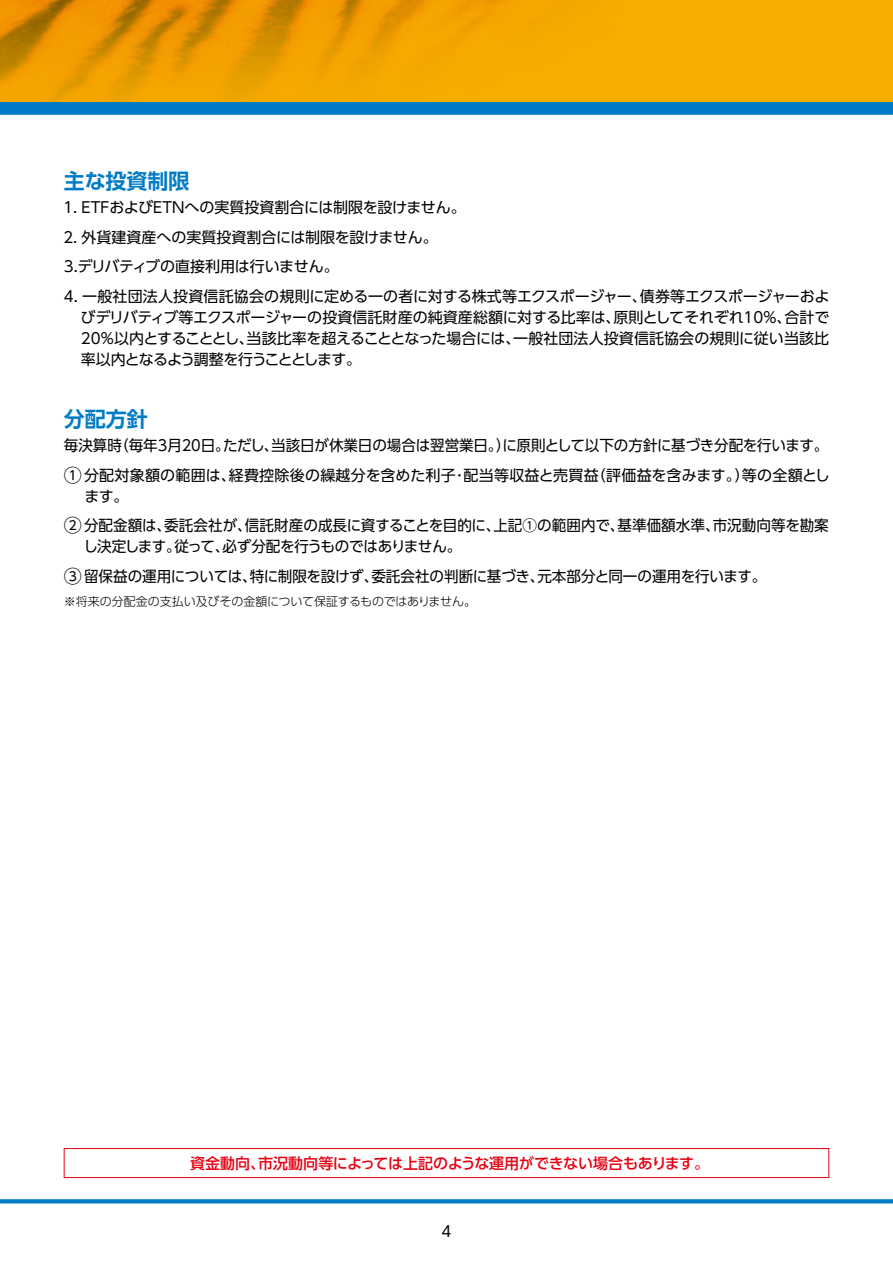
<style>
.page{position:relative;width:893px;height:1263px;background:#fff}
.page>*{position:absolute;margin:0;border:0;box-sizing:border-box;transform-origin:0 0}
.t1{font:700 21px "UD Shin Go Pro De";color:#007bc7}
.t2{font:15px/29.5px "UD Shin Go Pro";color:#000}
.t3{font:500 15px "UD Shin Go Pro";letter-spacing:-.01em;color:#e60012}
.t4{font:300 12px "UD Shin Go Pro";letter-spacing:-.005em;color:#000}
.s1{font-size:18px}
</style>
<div class="page">
<img style="left:0;top:0;width:893px;height:102px">
<svg style="left:0;top:1199px;width:893px;height:4px;background:#0d81c9"></svg>
<div style="left:0;top:102px;width:893px;height:13px;background:#007bc7"></div>
<div style="left:64px;top:1148px;width:765px;height:30px;border:1px solid #e60012"></div>
<h1 class="t1" style="left:64px;top:164px;width:127px">主な投資制限</h1>
<p class="t2" style="left:61px;top:192px;width:770px">１．ＥＴＦおよびＥＴＮへの実質投資割合には制限を設けません。<br>２．外貨建資産への実質投資割合には制限を設けません。<br>3.デリバティブの直接利用は行いません。<br>4．一般社団法人投資信託協会の規則に定める一の者に対する株式等エクスポージャー、債券等エクスポージャーおよ</p>
<p class="t2" style="left:81px;top:306px;width:750px;line-height:21px;text-align:justify">びデリバティブ等エクスポージャーの投資信託財産の純資産総額に対する比率は、原則としてそれぞれ10％、合計で20％以内とすることとし、当該比率を超えることとなった場合には、一般社団法人投資信託協会の規則に従い当該比率以内となるよう調整を行うこととします。</p>
<h1 class="t1" style="left:64px;top:402px;width:85px">分配方針</h1>
<p class="t2" style="left:64px;top:430px;width:768px">毎決算時（毎年3月20日。ただし、当該日が休業日の場合は翌営業日。）に原則として以下の方針に基づき分配を行います。<br><span class="s1">①</span>分配対象額の範囲は、経費控除後の繰越分を含めた利子･配当等収益と売買益（評価益を含みます。）等の全額とし</p>
<p class="t2" style="left:64px;top:481px;width:766px;text-indent:21px">ます。<br><span class="s1">②</span>分配金額は、委託会社が、信託財産の成長に資することを目的に、上記①の範囲内で、基準価額水準、市況動向等を勘案</p>
<p class="t2" style="left:64px;top:531px;width:704px;text-indent:20px">し決定します。従って、必ず分配を行うものではありません。<br><span class="s1">③</span> 留保益の運用については、特に制限を設けず、委託会社の判断に基づき、元本部分と同一の運用を行います。</p>
<p class="t4" style="left:64px;top:592px;width:414px">※将来の分配金の支払い及びその金額について保証するものではありません。</p>
<p class="t3" style="left:190px;top:1151px;width:520px">資金動向、市況動向等によっては上記のような運用ができない場合もあります。</p>
<p class="t2" style="left:442px;top:1216px;width:11px">4</p>
</div>
